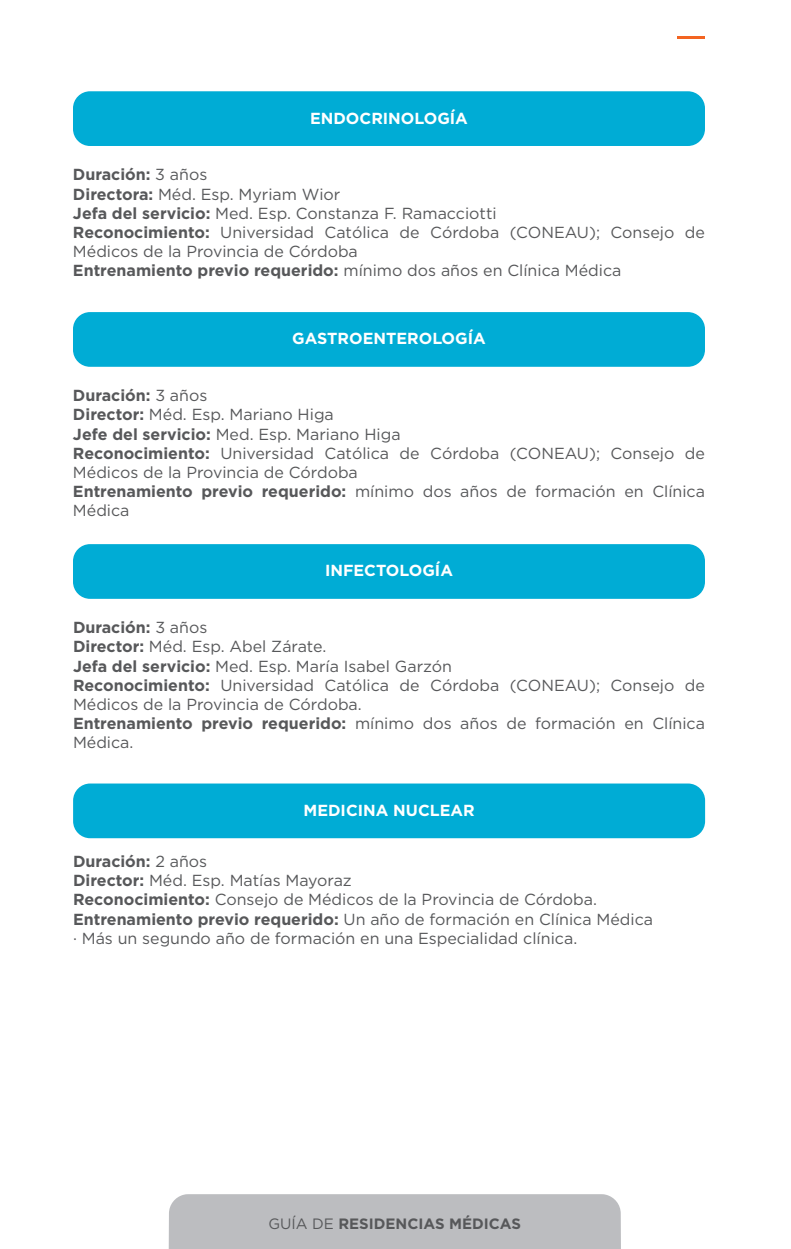
<style>
.page{position:relative;width:791px;height:1249px;background:#fff}
.page>*{position:absolute;margin:0;border:0;box-sizing:border-box;transform-origin:0 0}
.t1{font:16px/19.2px "Gotham";color:#57585a}
.t2{font:700 16px "Gotham";color:#fff}
.t3{font:700 15px "Gotham";color:#57585a}
.s1{font-weight:700}
.s2{font-weight:400}
</style>
<div class="page">
<div style="left:73px;top:312px;width:632px;height:55px;background:#00acd5;border-radius:17px"></div>
<div style="left:73px;top:544px;width:632px;height:54px;background:#00acd5;border-radius:17px"></div>
<div style="left:73px;top:91px;width:632px;height:55px;background:#00acd5;border-radius:17px"></div>
<hr style="left:678px;top:37px;width:27px;height:2px;background:#f36421">
<div style="left:169px;top:1194px;width:452px;height:54px;background:#bcbdc0"></div>
<div style="left:73px;top:783px;width:632px;height:55px;background:#00acd5;border-radius:17px"></div>
<p class="t2" style="left:310px;top:109px;width:159px">ENDOCRINOLOGÍA</p>
<p class="t1" style="left:73px;top:165px;width:634px"><span class="s1">Duración:</span> 3 años<br><span class="s1">Directora:</span> Méd. Esp. Myriam Wior<br><span class="s1">Jefa del servicio:</span> Med. Esp. Constanza F. Ramacciotti<br><span class="s1">Reconocimiento:</span> Universidad Católica de Córdoba (CONEAU); Consejo de Médicos de la Provincia de Córdoba<br><span class="s1">Entrenamiento previo requerido:</span> mínimo dos años en Clínica Médica</p>
<p class="t2" style="left:292px;top:329px;width:195px">GASTROENTEROLOGÍA</p>
<p class="t1" style="left:73px;top:385px;width:634px"><span class="s1">Duración:</span> 3 años<br><span class="s1">Director:</span> Méd. Esp. Mariano Higa<br><span class="s1">Jefe del servicio:</span> Med. Esp. Mariano Higa<br><span class="s1">Reconocimiento:</span> Universidad Católica de Córdoba (CONEAU); Consejo de Médicos de la Provincia de Córdoba<br><span class="s1">Entrenamiento previo requerido:</span> mínimo dos años de formación en Clínica Médica</p>
<p class="t2" style="left:325px;top:561px;width:129px">INFECTOLOGÍA</p>
<p class="t1" style="left:73px;top:617px;width:634px"><span class="s1">Duración:</span> 3 años<br><span class="s1">Director:</span> Méd. Esp. Abel Zárate.<br><span class="s1">Jefa del servicio:</span> Med. Esp. María Isabel Garzón<br><span class="s1">Reconocimiento:</span> Universidad Católica de Córdoba (CONEAU); Consejo de Médicos de la Provincia de Córdoba.<br><span class="s1">Entrenamiento previo requerido:</span> mínimo dos años de formación en Clínica Médica.</p>
<p class="t2" style="left:304px;top:800px;width:173px">MEDICINA NUCLEAR</p>
<p class="t1" style="left:73px;top:851px;width:581px"><span class="s1">Duración:</span> 2 años<br><span class="s1">Director:</span> Méd. Esp. Matías Mayoraz<br><span class="s1">Reconocimiento:</span> Consejo de Médicos de la Provincia de Córdoba.<br><span class="s1">Entrenamiento previo requerido:</span> Un año de formación en Clínica Médica · Más un segundo año de formación en una Especialidad clínica.</p>
<p class="t3" style="left:268px;top:1215px;width:254px"><span class="s2">GUÍA DE</span> RESIDENCIAS MÉDICAS</p>
</div>
